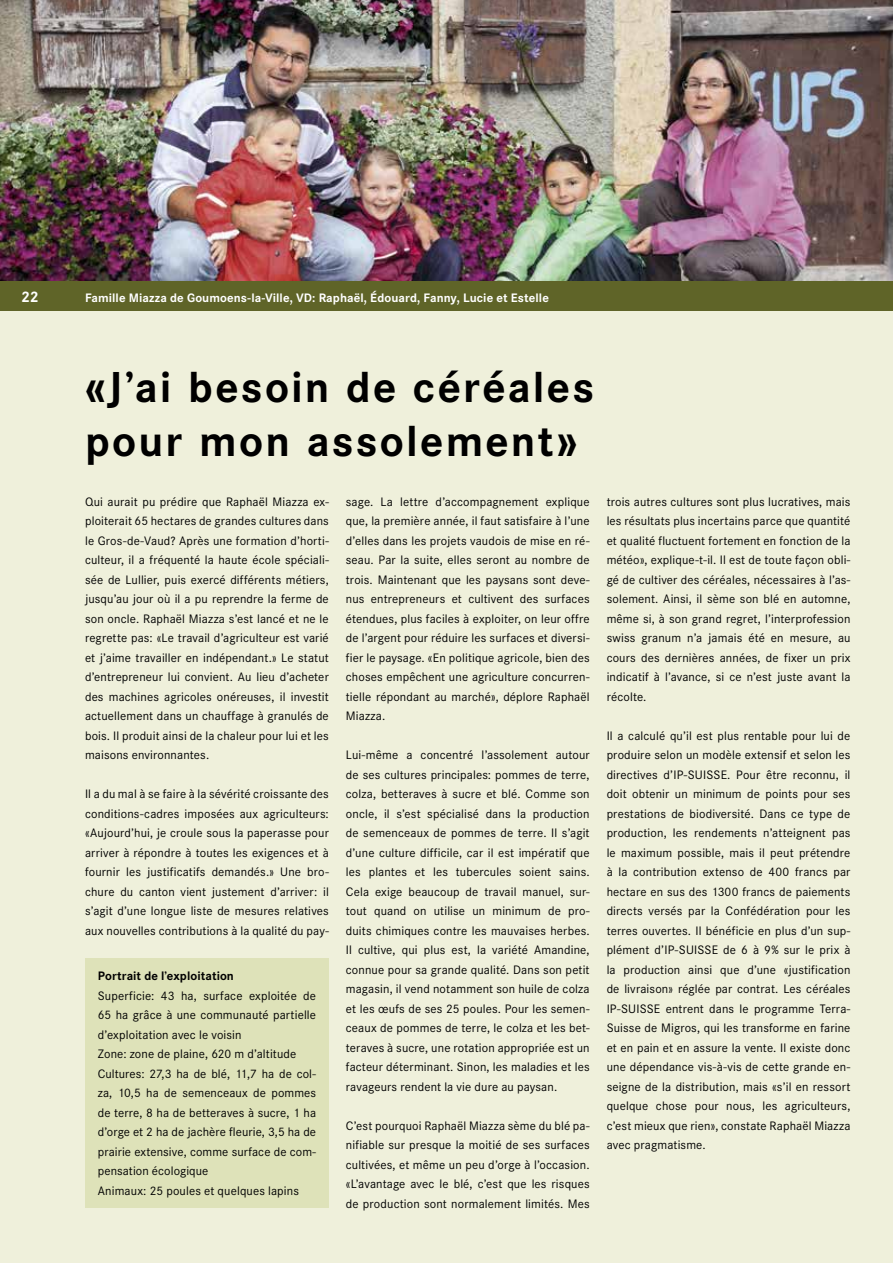
<style>
.page{position:relative;width:893px;height:1263px;background:#eff0db}
.page>*{position:absolute;margin:0;border:0;box-sizing:border-box;transform-origin:0 0}
.t1{font:700 45px/54px "Corporate S";letter-spacing:.05em;color:#000}
.t2{font:700 15.75px "Corporate S";color:#fff}
.t3{font:12.75px/19.5px "Corporate S";letter-spacing:.01em;color:#000;text-align:justify}
.t4{font:700 12.75px "Corporate S";letter-spacing:.005em;color:#fff}
.t5{font:700 12.75px "Corporate S";letter-spacing:.005em;color:#000}
</style>
<div class="page">
<img style="left:0;top:0;width:893px;height:281px">
<div style="left:0;top:281px;width:893px;height:29px;background:#5f6428"></div>
<div style="left:85px;top:958px;width:244px;height:250px;background:#dee2b9"></div>
<p class="t2" style="left:21px;top:288px;width:19px">22</p>
<p class="t4" style="left:85px;top:290px;width:465px">Famille Miazza de Goumoens-la-Ville, VD: Raphaël, Édouard, Fanny, Lucie et Estelle</p>
<h1 class="t1" style="left:85px;top:361px;width:511px">«J’ai besoin de céréales pour mon assolement»</h1>
<p class="t3" style="left:85px;top:492px;width:245px">Qui aurait pu prédire que Raphaël Miazza ex&shy;ploiterait 65 hectares de grandes cultures dans le Gros-de-Vaud? Après une formation d’horti&shy;culteur, il a fréquenté la haute école spéciali&shy;sée de Lullier, puis exercé différents métiers, jusqu’au jour où il a pu reprendre la ferme de son oncle. Raphaël Miazza s’est lancé et ne le regrette pas: «Le travail d’agriculteur est varié et j’aime travailler en indépendant.» Le statut d’entrepreneur lui convient. Au lieu d’acheter des machines agricoles onéreuses, il investit actuellement dans un chauffage à granulés de bois. Il produit ainsi de la chaleur pour lui et les maisons environnantes.</p>
<p class="t3" style="left:85px;top:784px;width:245px">Il a du mal à se faire à la sévérité croissante des conditions-cadres imposées aux agriculteurs: «Aujourd’hui, je croule sous la paperasse pour arriver à répondre à toutes les exigences et à fournir les justificatifs demandés.» Une bro&shy;chure du canton vient justement d’arriver: il s’agit d’une longue liste de mesures relatives aux nouvelles contributions à la qualité du pay-</p>
<p class="t3" style="left:346px;top:492px;width:245px">sage. La lettre d’accompagnement explique que, la première année, il faut satisfaire à l’une d’elles dans les projets vaudois de mise en ré&shy;seau. Par la suite, elles seront au nombre de trois. Maintenant que les paysans sont deve&shy;nus entrepreneurs et cultivent des surfaces étendues, plus faciles à exploiter, on leur offre de l’argent pour réduire les surfaces et diversi&shy;fier le paysage. «En politique agricole, bien des choses empêchent une agriculture concurren&shy;tielle répondant au marché», déplore Raphaël Miazza.</p>
<p class="t3" style="left:346px;top:745px;width:245px">Lui-même a concentré l’assolement autour de ses cultures principales: pommes de terre, colza, betteraves à sucre et blé. Comme son oncle, il s’est spécialisé dans la production de semenceaux de pommes de terre. Il s’agit d’une culture difficile, car il est impératif que les plantes et les tubercules soient sains.<br>Cela exige beaucoup de travail manuel, sur&shy;tout quand on utilise un minimum de pro&shy;duits chimiques contre les mauvaises herbes.<br>Il cultive, qui plus est, la variété Amandine, connue pour sa grande qualité. Dans son petit magasin, il vend notamment son huile de colza et les œufs de ses 25 poules. Pour les semen&shy;ceaux de pommes de terre, le colza et les bet&shy;teraves à sucre, une rotation appropriée est un facteur déterminant. Sinon, les maladies et les ravageurs rendent la vie dure au paysan.</p>
<p class="t3" style="left:346px;top:1116px;width:245px">C’est pourquoi Raphaël Miazza sème du blé pa&shy;nifiable sur presque la moitié de ses surfaces cultivées, et même un peu d’orge à l’occasion. «L’avantage avec le blé, c’est que les risques de production sont normalement limités. Mes</p>
<p class="t5" style="left:98px;top:969px;width:138px">Portrait de l’exploitation</p>
<p class="t3" style="left:98px;top:986px;width:220px;text-align:left">Superficie: 43 ha, surface exploitée de 65 ha grâce à une communauté partielle d’exploitation avec le voisin<br>Zone: zone de plaine, 620 m d’altitude Cultures: 27,3 ha de blé, 11,7 ha de col&shy;za, 10,5 ha de semenceaux de pommes de terre, 8 ha de betteraves à sucre, 1 ha d’orge et 2 ha de jachère fleurie, 3,5 ha de prairie extensive, comme surface de com&shy;pensation écologique<br>Animaux: 25 poules et quelques lapins</p>
<p class="t3" style="left:607px;top:492px;width:245px">trois autres cultures sont plus lucratives, mais les résultats plus incertains parce que quantité et qualité fluctuent fortement en fonction de la météo», explique-t-il. Il est de toute façon obli&shy;gé de cultiver des céréales, nécessaires à l’as&shy;solement. Ainsi, il sème son blé en automne, même si, à son grand regret, l’interprofession swiss granum n’a jamais été en mesure, au cours des dernières années, de fixer un prix indicatif à l’avance, si ce n’est juste avant la récolte.</p>
<p class="t3" style="left:607px;top:726px;width:245px">Il a calculé qu’il est plus rentable pour lui de produire selon un modèle extensif et selon les directives d’IP-SUISSE. Pour être reconnu, il doit obtenir un minimum de points pour ses prestations de biodiversité. Dans ce type de production, les rendements n’atteignent pas le maximum possible, mais il peut prétendre à la contribution extenso de 400 francs par hectare en sus des 1300 francs de paiements directs versés par la Confédération pour les terres ouvertes. Il bénéficie en plus d’un sup&shy;plément d’IP-SUISSE de 6 à 9% sur le prix à la production ainsi que d’une «justification de livraison» réglée par contrat. Les céréales IP-SUISSE entrent dans le programme Terra-Suisse de Migros, qui les transforme en farine et en pain et en assure la vente. Il existe donc une dépendance vis-à-vis de cette grande en&shy;seigne de la distribution, mais «s’il en ressort quelque chose pour nous, les agriculteurs, c’est mieux que rien», constate Raphaël Miazza avec pragmatisme.</p>
</div>
